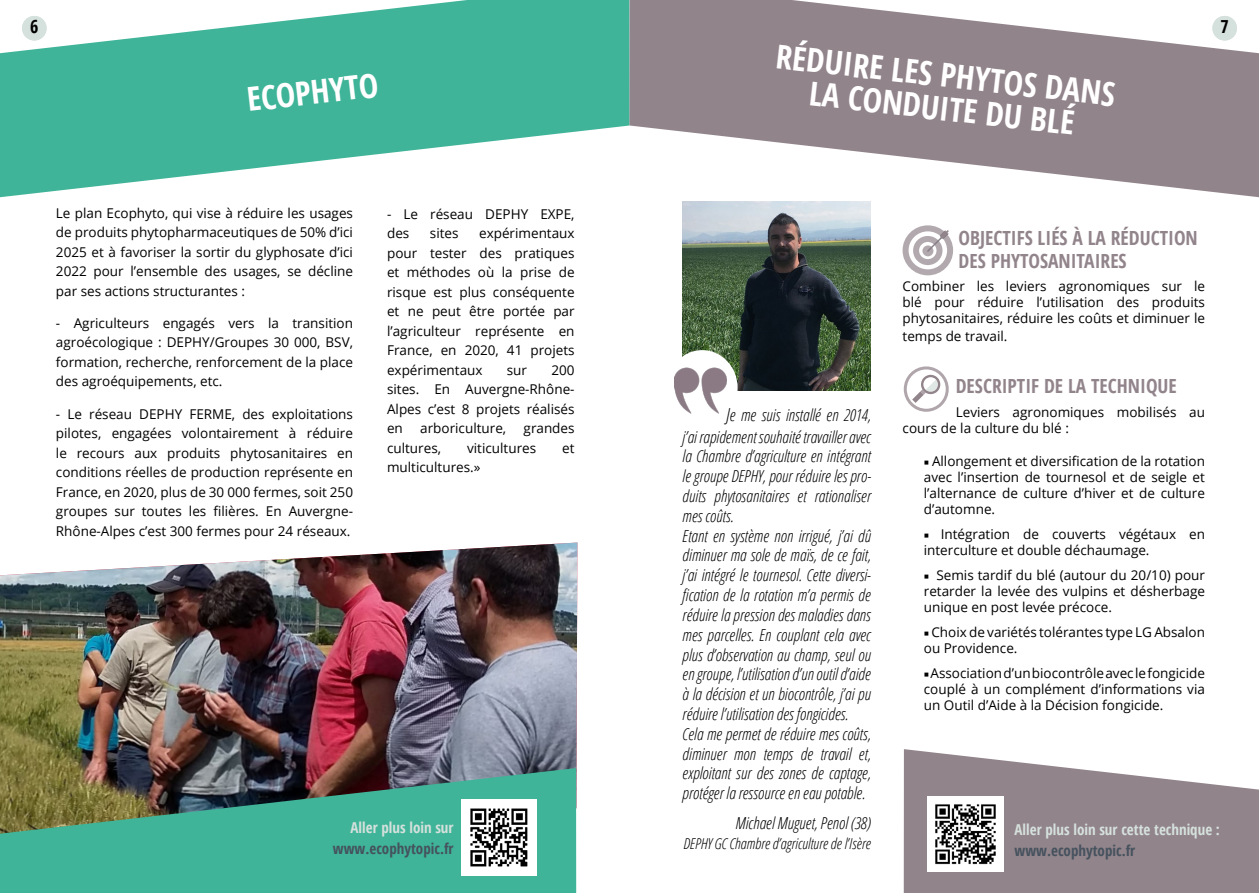
<style>
.page{position:relative;width:1259px;height:893px;background:#fff}
.page>*{position:absolute;margin:0;border:0;box-sizing:border-box;transform-origin:0 0}
.t1{font:700 condensed 33px/32.8px "Open Sans";color:#fff;text-align:center}
.t2{font:700 condensed 19.5px/23.4px "Open Sans";color:#92848b}
.t3{font:700 condensed 18px "Open Sans";color:#000}
.t4{font:italic 300 16.5px/19.8px "Open Sans Condensed";color:#000;text-align:right}
.t5{font:700 condensed 15px "Open Sans";color:#d5e1dd}
.t6{font:italic 300 15px "Open Sans Condensed";color:#000}
.t7{font:700 condensed 15px "Open Sans";color:#45525e}
.t8{font:13.5px/19.5px "Open Sans";color:#000;text-align:justify}
.s1{font-size:18px}
.s2{font-family:"Minion Pro"}
</style>
<div class="page">
<img style="left:0;top:542px;width:577px;height:299px">
<svg style="left:0;top:0;width:629px;height:197px;fill:#3fb498"></svg>
<svg style="left:0;top:768px;width:576px;height:125px;background:#47987f"></svg>
<svg style="left:629px;top:0;width:630px;height:197px;fill:#92848b"></svg>
<svg style="left:903px;top:749px;width:356px;height:144px;fill:#92848b"></svg>
<img style="left:682px;top:202px;width:188px;height:188px">
<div style="left:666px;top:350px;width:71px;height:75px;background:#fff;border-radius:50%"></div>
<img style="left:674px;top:367px;width:52px;height:47px">
<svg style="left:902px;top:225px;width:51px;height:51px"></svg>
<svg style="left:903px;top:366px;width:45px;height:46px"></svg>
<svg style="left:912px;top:375px;width:28px;height:28px"></svg>
<img style="left:928px;top:796px;width:75px;height:76px">
<img style="left:461px;top:799px;width:76px;height:76px">
<h3 class="t3" style="left:30px;top:14px;width:10px">6</h3>
<h3 class="t3" style="left:1220px;top:14px;width:10px">7</h3>
<h1 class="t1" style="left:778px;top:37px;width:342px;rotate:7deg">RÉDUIRE LES PHYTOS DANS<br>LA CONDUITE DU BLÉ</h1>
<h1 class="t1" style="left:245px;top:83px;width:133px;rotate:-7deg">ECOPHYTO</h1>
<p class="t8" style="left:56px;top:203px;width:299px">Le plan Ecophyto, qui vise à réduire les usages de produits phytopharmaceutiques de 50% d’ici 2025 et à favoriser la sortir du glyphosate d’ici 2022 pour l’ensemble des usages, se décline par ses actions structurantes :</p>
<p class="t8" style="left:56px;top:313px;width:299px">- Agriculteurs engagés vers la transition agroécologique : DEPHY/Groupes 30 000, BSV, formation, recherche, renforcement de la place des agroéquipements, etc.</p>
<p class="t8" style="left:56px;top:404px;width:299px">- Le réseau DEPHY FERME, des exploitations pilotes, engagées volontairement à réduire le recours aux produits phytosanitaires en conditions réelles de production représente en France, en 2020, plus de 30 000 fermes, soit 250 groupes sur toutes les filières. En Auvergne-Rhône-Alpes c’est 300 fermes pour 24 réseaux.</p>
<p class="t8" style="left:387px;top:204px;width:189px">- Le réseau DEPHY EXPE, des</p>
<p class="t8" style="left:387px;top:223px;width:189px;text-indent:92px">expérimentaux pour tester des pratiques et méthodes où la prise de risque est plus conséquente et ne peut être portée par l’agriculteur représente en France, en 2020, 41 projets expérimentaux</p>
<p class="t8" style="left:430px;top:223px;width:30px">sites</p>
<p class="t8" style="left:387px;top:359px;width:189px;text-indent:164px">200 sites. En Auvergne-Rhône-Alpes c’est 8 projets réalisés en</p>
<p class="t8" style="left:507px;top:359px;width:22px">sur</p>
<p class="t8" style="left:420px;top:418px;width:87px">arboriculture,</p>
<p class="t8" style="left:523px;top:418px;width:52px">grandes</p>
<p class="t8" style="left:387px;top:437px;width:56px">cultures,</p>
<p class="t8" style="left:467px;top:437px;width:71px">viticultures</p>
<p class="t8" style="left:562px;top:437px;width:14px">et</p>
<p class="t8" style="left:387px;top:457px;width:95px">multicultures.»</p>
<p class="t5" style="left:351px;top:817px;width:104px">Aller plus loin sur</p>
<p class="t7" style="left:333px;top:838px;width:122px">www.ecophytopic.fr</p>
<p class="t4" style="left:682px;top:404px;width:190px;line-height:21.6px"><span class="s1">J</span>e me suis installé en 2014,<br>j’ai rapidement souhaité travailler avec</p>
<p class="t4" style="left:682px;top:446px;width:190px;text-align:left">la Chambre d’agriculture en intégrant le groupe DEPHY, pour réduire les pro&shy;duits phytosanitaires et rationaliser mes coûts.<br>Etant en système non irrigué, j’ai dû diminuer ma sole de maïs, de ce fait, j’ai intégré le tournesol. Cette diversi&shy;fication de la rotation m’a permis de réduire la pression des maladies dans mes parcelles. En couplant cela avec plus d’observation au champ, seul ou en groupe, l’utilisation d’un outil d’aide à la décision et un biocontrôle, j’ai pu réduire l’utilisation des fongicides.<br>Cela me permet de réduire mes coûts, diminuer mon temps de travail et, exploitant sur des zones de captage, protéger la ressource en eau potable.</p>
<p class="t4" style="left:735px;top:813px;width:137px">Michael Muguet, Penol (38)</p>
<p class="t6" style="left:683px;top:833px;width:189px">DEPHY GC Chambre d’agriculture de l’Isère</p>
<h2 class="t2" style="left:958px;top:225px;width:241px">OBJECTIFS LIÉS À LA RÉDUCTION<br>DES PHYTOSANITAIRES</h2>
<p class="t8" style="left:902px;top:278px;width:304px;line-height:16.2px">Combiner les leviers agronomiques sur le blé pour réduire l’utilisation des produits phytosanitaires, réduire les coûts et diminuer le</p>
<p class="t8" style="left:902px;top:326px;width:106px">temps de travail.</p>
<h2 class="t2" style="left:955px;top:374px;width:223px">DESCRIPTIF DE LA TECHNIQUE</h2>
<p class="t8" style="left:902px;top:404px;width:304px;line-height:16.2px;text-indent:53px">Leviers agronomiques mobilisés au cours de la culture du blé :</p>
<p class="t8" style="left:924px;top:452px;width:283px;line-height:16.2px"><span class="s2">■</span> Allongement et diversification de la rotation avec l’insertion de tournesol et de seigle et l’alternance de culture d’hiver et de culture d’automne.</p>
<p class="t8" style="left:924px;top:526px;width:283px;line-height:16.2px"><span class="s2">■</span> Intégration de couverts végétaux en interculture et double déchaumage.</p>
<p class="t8" style="left:924px;top:567px;width:283px;line-height:16.2px"><span class="s2">■</span> Semis tardif du blé (autour du 20/10) pour retarder la levée des vulpins et désherbage unique en post levée précoce.</p>
<p class="t8" style="left:924px;top:624px;width:283px;line-height:16.2px"><span class="s2">■</span> Choix de variétés tolérantes type LG Absalon ou Providence.</p>
<p class="t8" style="left:924px;top:665px;width:283px;line-height:16.2px"><span class="s2">■</span> Association d’un biocontrôle avec le fongicide couplé à un complément d’informations via un Outil d’Aide à la Décision fongicide.</p>
<p class="t5" style="left:1014px;top:819px;width:207px">Aller plus loin sur cette technique :</p>
<p class="t7" style="left:1014px;top:840px;width:122px">www.ecophytopic.fr</p>
</div>
